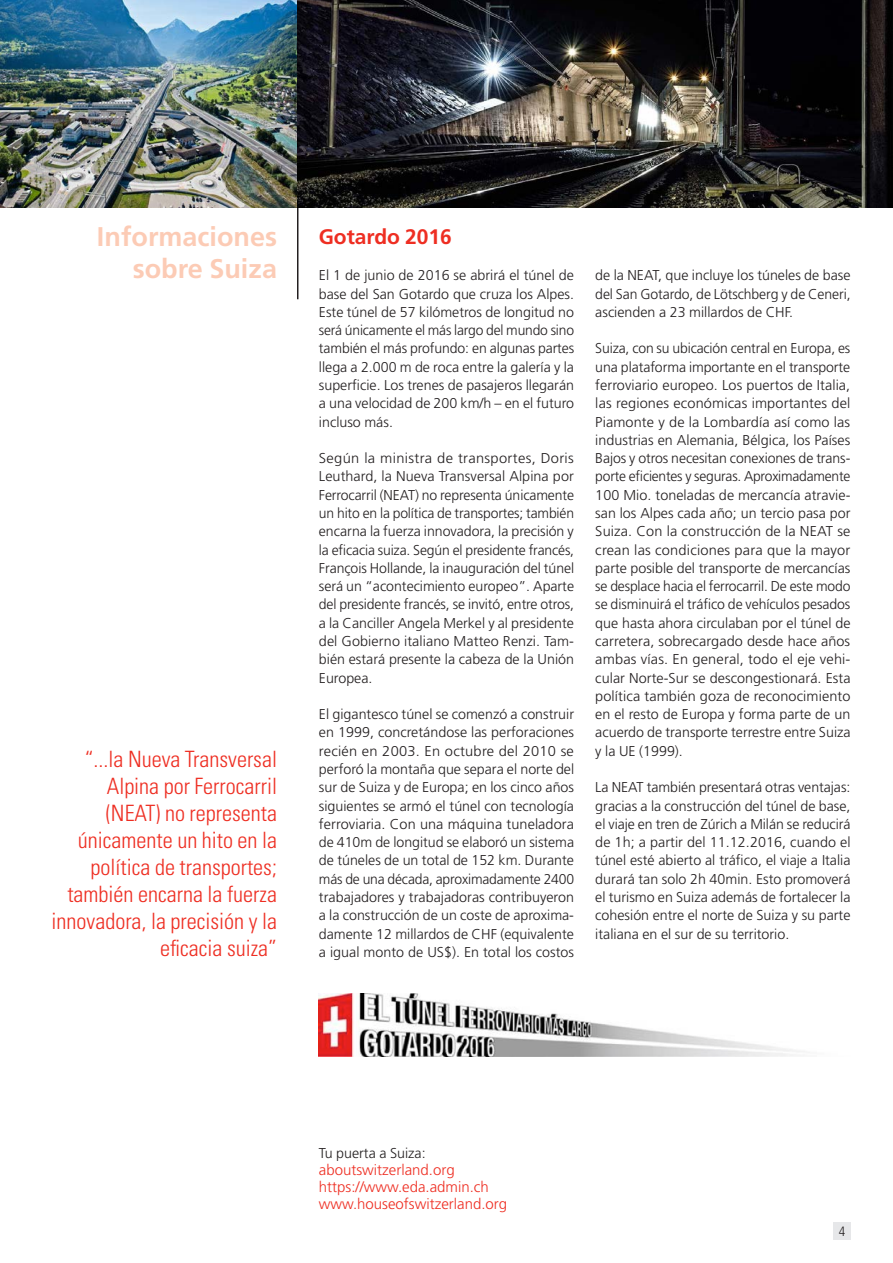
<style>
.page{position:relative;width:893px;height:1263px;background:#fff}
.page>*{position:absolute;margin:0;border:0;box-sizing:border-box;transform-origin:0 0}
.Titulo_de_Seccion{font:700 27px/32.4px "Frutiger LT Std";color:#fccbb5;text-align:right}
.Epigrafe_01{font:300 condensed 22.5px/27px "Univers LT Std";color:#ee2e22;text-align:right}
.Subtitulo__01{font:700 21px "Frutiger LT Std";color:#ee2e22}
.Links{font:300 15px "Frutiger LT Std";color:#ee2e22}
.Cuerpo_1er_N{font:300 14.25px/18.3px "Frutiger LT Std";color:#231f20;text-align:justify}
.t1{font:300 condensed 13.5px "Frutiger LT Std";color:#231f20}
</style>
<div class="page">
<div style="left:833px;top:1222px;width:17px;height:17px;background:#e6e7e9"></div>
<hr style="left:297px;top:207px;width:1px;height:92px;background:#231f20">
<img style="left:0;top:0;width:298px;height:207px">
<img style="left:298px;top:0;width:595px;height:207px">
<img style="left:319px;top:993px;width:486px;height:63px">
<p class="Titulo_de_Seccion" style="left:97px;top:220px;width:182px">Informaciones sobre Suiza</p>
<p class="Subtitulo__01" style="left:319px;top:224px;width:135px">Gotardo 2016</p>
<p class="Cuerpo_1er_N" style="left:319px;top:266px;width:257px">El 1 de junio de 2016 se abrirá el túnel de base del San Gotardo que cruza los Alpes.<br>Este túnel de 57 kilómetros de longitud no será únicamente el más largo del mundo sino también el más profundo: en algunas partes llega a 2.000 m de roca entre la galería y la superficie. Los trenes de pasajeros llegarán a una velocidad de 200 km/h – en el futuro incluso más.</p>
<p class="Cuerpo_1er_N" style="left:319px;top:449px;width:257px">Según la ministra de transportes, Doris Leuthard, la Nueva Transversal Alpina por Ferrocarril (NEAT) no representa únicamente un hito en la política de transportes; también encarna la fuerza innovadora, la precisión y la eficacia suiza. Según el presidente francés, François Hollande, la inauguración del túnel será un “acontecimiento europeo”. Aparte del presidente francés, se invitó, entre otros, a la Canciller Angela Merkel y al presidente del Gobierno italiano Matteo Renzi. Tam&shy;bién estará presente la cabeza de la Unión Europea.</p>
<p class="Cuerpo_1er_N" style="left:319px;top:705px;width:257px">El gigantesco túnel se comenzó a construir en 1999, concretándose las perforaciones recién en 2003. En octubre del 2010 se perforó la montaña que separa el norte del sur de Suiza y de Europa; en los cinco años siguientes se armó el túnel con tecnología ferroviaria. Con una máquina tuneladora de 410m de longitud se elaboró un sistema de túneles de un total de 152 km. Durante más de una década, aproximadamente 2400 trabajadores y trabajadoras contribuyeron a la construcción de un coste de aproxima&shy;damente 12 millardos de CHF (equivalente a igual monto de US$). En total los costos</p>
<p class="Epigrafe_01" style="left:52px;top:746px;width:227px">“...la Nueva Transversal<br>Alpina por Ferrocarril (NEAT) no representa únicamente un hito en la política de transportes; también encarna la fuerza innovadora, la precisión y la eficacia suiza”</p>
<p class="Cuerpo_1er_N" style="left:595px;top:266px;width:257px">de la NEAT, que incluye los túneles de base del San Gotardo, de Lötschberg y de Ceneri, ascienden a 23 millardos de CHF.</p>
<p class="Cuerpo_1er_N" style="left:595px;top:339px;width:257px">Suiza, con su ubicación central en Europa, es una plataforma importante en el transporte ferroviario europeo. Los puertos de Italia, las regiones económicas importantes del Piamonte y de la Lombardía así como las industrias en Alemania, Bélgica, los Países Bajos y otros necesitan conexiones de trans&shy;porte eficientes y seguras. Aproximadamente 100 Mio. toneladas de mercancía atravie&shy;san los Alpes cada año; un tercio pasa por Suiza. Con la construcción de la NEAT se crean las condiciones para que la mayor parte posible del transporte de mercancías se desplace hacia el ferrocarril. De este modo se disminuirá el tráfico de vehículos pesados que hasta ahora circulaban por el túnel de carretera, sobrecargado desde hace años ambas vías. En general, todo el eje vehi&shy;cular Norte-Sur se descongestionará. Esta política también goza de reconocimiento en el resto de Europa y forma parte de un acuerdo de transporte terrestre entre Suiza y la UE (1999).</p>
<p class="Cuerpo_1er_N" style="left:595px;top:778px;width:257px">La NEAT también presentará otras ventajas: gracias a la construcción del túnel de base, el viaje en tren de Zúrich a Milán se reducirá de 1h; a partir del 11.12.2016, cuando el túnel esté abierto al tráfico, el viaje a Italia durará tan solo 2h 40min. Esto promoverá el turismo en Suiza además de fortalecer la cohesión entre el norte de Suiza y su parte italiana en el sur de su territorio.</p>
<p class="Cuerpo_1er_N" style="left:319px;top:1144px;width:108px">Tu puerta a Suiza:</p>
<p class="Links" style="left:319px;top:1161px;width:137px">aboutswitzerland.org</p>
<p class="Links" style="left:319px;top:1178px;width:172px">https://www.eda.admin.ch</p>
<p class="Links" style="left:319px;top:1196px;width:190px">www.houseofswitzerland.org</p>
<p class="t1" style="left:839px;top:1223px;width:8px">4</p>
</div>
